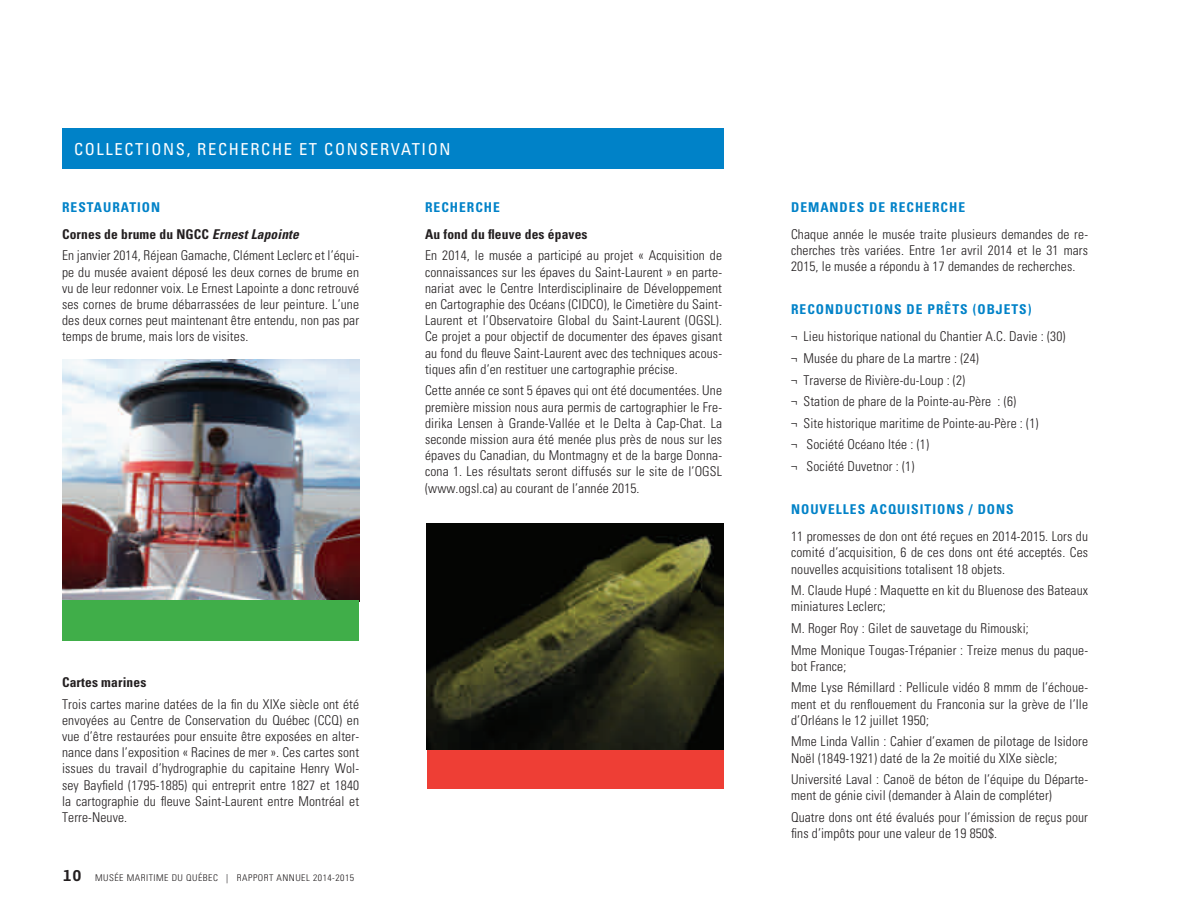
<style>
.page{position:relative;width:1188px;height:918px;background:#fff}
.page>*{position:absolute;margin:0;border:0;box-sizing:border-box;transform-origin:0 0}
.t1{font:condensed 16.5px "Univers";letter-spacing:.1em;color:#fff}
.t2{font:300 condensed 13.5px/16.2px "Univers";letter-spacing:.01em;color:#231f20}
.t3{font:700 condensed 13.5px "Univers";letter-spacing:.075em;color:#0082c8}
.t4{font:700 condensed 13.5px/27px "Univers";letter-spacing:.01em;color:#231f20}
.t5{font:300 condensed 9.3px "Univers";letter-spacing:.05em;color:#231f20;scale:1.05 1}
.s1{color:#0082c8}
.s2{font-style:italic}
</style>
<div class="page">
<div style="left:62px;top:128px;width:662px;height:40px;background:#0082c8"></div>
<img style="left:62px;top:359px;width:297px;height:241px">
<div style="left:62px;top:600px;width:297px;height:41px;background:#40ae49"></div>
<div style="left:427px;top:748px;width:297px;height:41px;background:#ee3e35"></div>
<img style="left:427px;top:524px;width:297px;height:226px">
<p class="t1" style="left:74px;top:138px;width:378px">COLLECTIONS, RECHERCHE ET CONSERVATION</p>
<p class="t4" style="left:62px;top:193px;width:238px"><span class="s1">RESTAURATION<br></span>Cornes de brume du NGCC <span class="s2">Ernest Lapointe</span></p>
<p class="t2" style="left:62px;top:247px;width:299px;text-align:justify">En janvier 2014, Réjean Gamache, Clément Leclerc et l’équi&shy;pe du musée avaient déposé les deux cornes de brume en vu de leur redonner voix. Le Ernest Lapointe a donc retrouvé ses cornes de brume débarrassées de leur peinture. L’une des deux cornes peut maintenant être entendu, non pas par temps de brume, mais lors de visites.</p>
<p class="t3" style="left:425px;top:199px;width:76px">RECHERCHE</p>
<p class="t4" style="left:425px;top:220px;width:164px">Au fond du fleuve des épaves</p>
<p class="t2" style="left:425px;top:247px;width:299px;text-align:justify">En 2014, le musée a participé au projet « Acquisition de connaissances sur les épaves du Saint-Laurent » en parte&shy;nariat avec le Centre Interdisciplinaire de Développement en Cartographie des Océans (CIDCO), le Cimetière du Saint-Laurent et l’Observatoire Global du Saint-Laurent (OGSL).<br>Ce projet a pour objectif de documenter des épaves gisant au fond du fleuve Saint-Laurent avec des techniques acous&shy;tiques afin d’en restituer une cartographie précise.</p>
<p class="t2" style="left:425px;top:382px;width:299px;text-align:justify">Cette année ce sont 5 épaves qui ont été documentées. Une première mission nous aura permis de cartographier le Fre&shy;dirika Lensen à Grande-Vallée et le Delta à Cap-Chat. La seconde mission aura été menée plus près de nous sur les épaves du Canadian, du Montmagny et de la barge Donna&shy;cona 1. Les résultats seront diffusés sur le site de l’OGSL (www.ogsl.ca) au courant de l’année 2015.</p>
<p class="t4" style="left:62px;top:669px;width:86px">Cartes marines</p>
<p class="t2" style="left:62px;top:696px;width:299px;text-align:justify">Trois cartes marine datées de la fin du XIXe siècle ont été envoyées au Centre de Conservation du Québec (CCQ) en vue d’être restaurées pour ensuite être exposées en alter&shy;nance dans l’exposition « Racines de mer ». Ces cartes sont issues du travail d’hydrographie du capitaine Henry Wol&shy;sey Bayfield (1795-1885) qui entreprit entre 1827 et 1840 la cartographie du fleuve Saint-Laurent entre Montréal et Terre-Neuve.</p>
<p class="t5" style="left:95px;top:872px;width:248px">MUSÉE MARITIME DU QUÉBEC | RAPPORT ANNUEL 2014-2015</p>
<p class="t3" style="left:791px;top:199px;width:176px">DEMANDES DE RECHERCHE</p>
<p class="t2" style="left:791px;top:226px;width:299px;text-align:justify">Chaque année le musée traite plusieurs demandes de re&shy;cherches très variées. Entre 1er avril 2014 et le 31 mars 2015, le musée a répondu à 17 demandes de recherches.</p>
<p class="t3" style="left:791px;top:301px;width:242px">RECONDUCTIONS DE PRÊTS (OBJETS)</p>
<p class="t2" style="left:791px;top:326px;width:276px;line-height:21.6px">¬ Lieu historique national du Chantier A.C. Davie : (30) ¬ Musée du phare de La martre : (24)<br>¬ Traverse de Rivière-du-Loup : (2)<br>¬ Station de phare de la Pointe-au-Père : (6)<br>¬ Site historique maritime de Pointe-au-Père : (1)<br>¬ Société Océano ltée : (1)<br>¬ Société Duvetnor : (1)</p>
<p class="t3" style="left:791px;top:501px;width:224px">NOUVELLES ACQUISITIONS / DONS</p>
<p class="t2" style="left:791px;top:528px;width:298px;text-align:justify">11 promesses de don ont été reçues en 2014-2015. Lors du comité d’acquisition, 6 de ces dons ont été acceptés. Ces nouvelles acquisitions totalisent 18 objets.</p>
<p class="t2" style="left:791px;top:582px;width:298px">M. Claude Hupé : Maquette en kit du Bluenose des Bateaux miniatures Leclerc;</p>
<p class="t2" style="left:791px;top:617px;width:298px;line-height:21.6px">M. Roger Roy : Gilet de sauvetage du Rimouski;<br>Mme Monique Tougas-Trépanier : Treize menus du paque-</p>
<p class="t2" style="left:791px;top:655px;width:298px;line-height:21.6px">bot France;<br>Mme Lyse Rémillard : Pellicule vidéo 8 mmm de l’échoue-</p>
<p class="t2" style="left:791px;top:696px;width:299px">ment et du renflouement du Franconia sur la grève de l’Ile d’Orléans le 12 juillet 1950;</p>
<p class="t2" style="left:791px;top:733px;width:298px">Mme Linda Vallin : Cahier d’examen de pilotage de Isidore<br>Noël (1849-1921) daté de la 2e moitié du XIXe siècle;</p>
<p class="t2" style="left:791px;top:771px;width:298px">Université Laval : Canoë de béton de l’équipe du Départe&shy;ment de génie civil (demander à Alain de compléter)</p>
<p class="t2" style="left:791px;top:809px;width:298px">Quatre dons ont été évalués pour l’émission de reçus pour fins d’impôts pour une valeur de 19 850$.</p>
</div>
